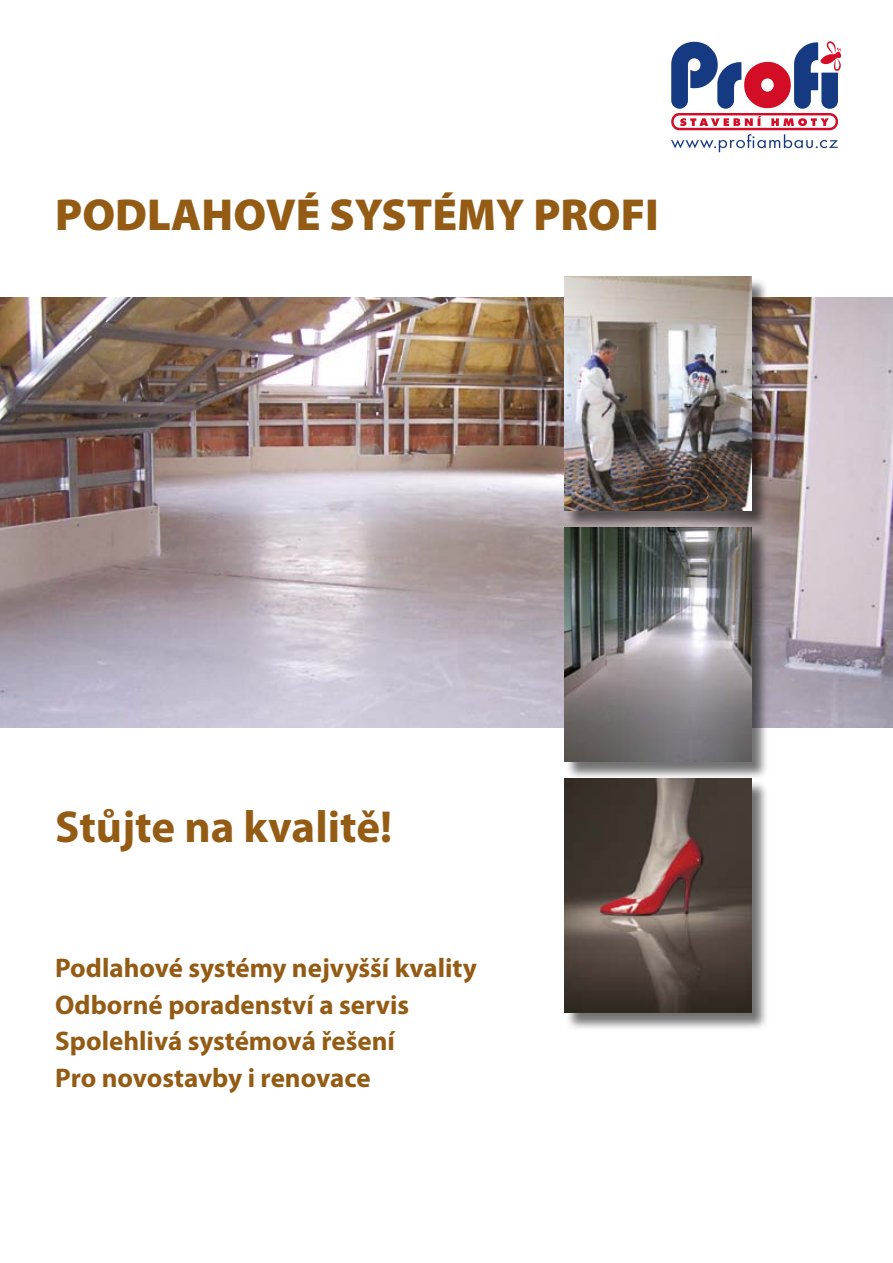
<style>
.page{position:relative;width:893px;height:1263px;background:#fff}
.page>*{position:absolute;margin:0;border:0;box-sizing:border-box;transform-origin:0 0}
.nadpis_0{font:900 45px "Myriad Pro";color:#935b14}
.nadpis_0-2{font:700 45px "Myriad Pro";color:#935b14}
.seznam_0{font:700 27px "Myriad Pro";color:#935b14}
</style>
<div class="page">
<img style="left:0;top:298px;width:893px;height:429px">
<div style="left:565px;top:529px;width:203px;height:251px;background:#000;opacity:.55"></div>
<img style="left:565px;top:529px;width:187px;height:232px">
<div style="left:565px;top:278px;width:203px;height:251px;background:#000;opacity:.55"></div>
<img style="left:565px;top:276px;width:187px;height:234px">
<div style="left:565px;top:780px;width:203px;height:251px;background:#000;opacity:.55"></div>
<img style="left:565px;top:778px;width:187px;height:234px">
<svg style="left:671px;top:41px;width:170px;height:111px"></svg>
<p class="nadpis_0" style="left:55px;top:184px;width:605px">PODLAHOVÉ SYSTÉMY PROFI</p>
<p class="nadpis_0-2" style="left:55px;top:797px;width:338px">Stůjte na kvalitě!</p>
<p class="seznam_0" style="left:55px;top:950px;width:423px">Podlahové systémy nejvyšší kvality</p>
<p class="seznam_0" style="left:55px;top:987px;width:356px">Odborné poradenství a servis</p>
<p class="seznam_0" style="left:55px;top:1024px;width:341px">Spolehlivá systémová řešení</p>
<p class="seznam_0" style="left:55px;top:1060px;width:317px">Pro novostavby i renovace</p>
</div>
